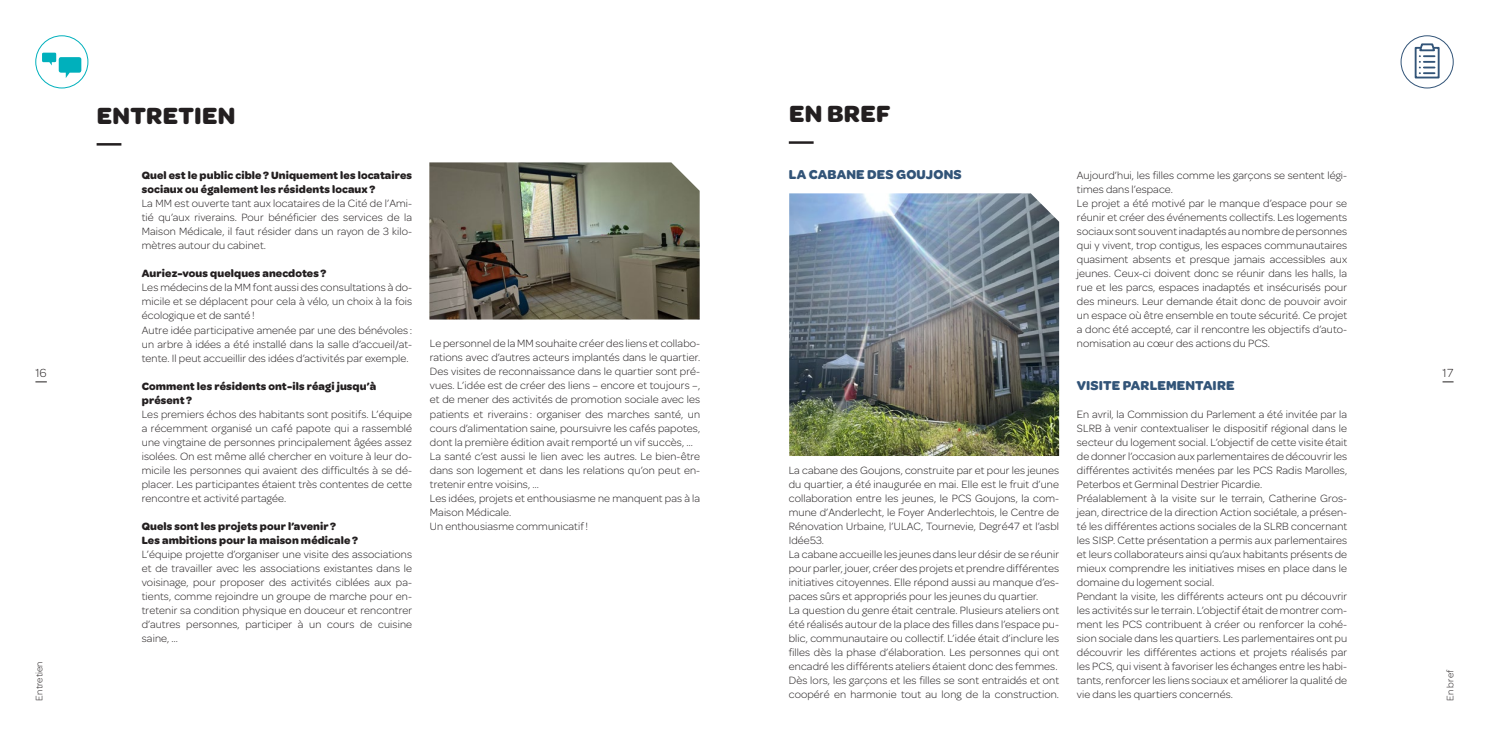
<style>
.page{position:relative;width:1489px;height:745px;background:#fff}
.page>*{position:absolute;margin:0;border:0;box-sizing:border-box;transform-origin:0 0}
.t1{font:700 25px "Omnes";letter-spacing:.01em;color:#231f20}
.t2{font:700 13.75px "Omnes";letter-spacing:.01em;color:#325478}
.t3{font:300 12.5px "Omnes";color:#231f20}
.t4{font:300 11.25px/14px "Omnes";letter-spacing:.01em;color:#231f20}
.t5{font:700 11.25px/14px "Omnes";letter-spacing:.01em;color:#231f20}
.t6{font:300 10px "Omnes";letter-spacing:.01em;color:#231f20}
</style>
<div class="page">
<svg style="left:35px;top:381px;width:12px;height:1px"></svg>
<svg style="left:42px;top:53px;width:39px;height:25px"></svg>
<div style="left:35px;top:35px;width:53px;height:53px;border:1px solid #00b0bc;border-radius:50%"></div>
<hr style="left:788px;top:141px;width:25px;height:3px;background:#231f20">
<div style="left:1400px;top:35px;width:53px;height:53px;border:1px solid #325478;border-radius:50%"></div>
<div style="left:1414px;top:47px;width:25px;height:31px;border:2px solid #325478"></div>
<svg style="left:1417px;top:43px;width:19px;height:31px"></svg>
<hr style="left:97px;top:143px;width:24px;height:2px;background:#231f20">
<img style="left:429px;top:162px;width:270px;height:157px">
<img style="left:789px;top:193px;width:270px;height:262px">
<h1 class="t1" style="left:97px;top:97px;width:140px">ENTRETIEN</h1>
<h1 class="t1" style="left:789px;top:95px;width:103px">EN BREF</h1>
<p class="t2" style="left:788px;top:164px;width:174px">LA CABANE DES GOUJONS</p>
<p class="t5" style="left:142px;top:168px;width:272px">Quel est le public cible ? Uniquement les locataires sociaux ou également les résidents locaux ?</p>
<p class="t4" style="left:142px;top:196px;width:272px;text-align:justify">La MM est ouverte tant aux locataires de la Cité de l’Ami&shy;tié qu’aux riverains. Pour bénéficier des services de la Maison Médicale, il faut résider dans un rayon de 3 kilo&shy;mètres autour du cabinet.</p>
<p class="t5" style="left:142px;top:266px;width:186px">Auriez-vous quelques anecdotes ?</p>
<p class="t4" style="left:142px;top:280px;width:272px">Les médecins de la MM font aussi des consultations à do&shy;micile et se déplacent pour cela à vélo, un choix à la fois écologique et de santé !<br>Autre idée participative amenée par une des bénévoles : un arbre à idées a été installé dans la salle d’accueil/at&shy;tente. Il peut accueillir des idées d’activités par exemple.</p>
<p class="t5" style="left:142px;top:378px;width:236px">Comment les résidents ont-ils réagi jusqu’à présent ?</p>
<p class="t4" style="left:142px;top:406px;width:272px;text-align:justify">Les premiers échos des habitants sont positifs. L’équipe a récemment organisé un café papote qui a rassemblé une vingtaine de personnes principalement âgées assez isolées. On est même allé chercher en voiture à leur do&shy;micile les personnes qui avaient des difficultés à se dé&shy;placer. Les participantes étaient très contentes de cette rencontre et activité partagée.</p>
<p class="t5" style="left:142px;top:518px;width:218px">Quels sont les projets pour l’avenir ?<br>Les ambitions pour la maison médicale ?</p>
<p class="t4" style="left:142px;top:546px;width:272px;text-align:justify">L’équipe projette d’organiser une visite des associations et de travailler avec les associations existantes dans le voisinage, pour proposer des activités ciblées aux pa&shy;tients, comme rejoindre un groupe de marche pour en&shy;tretenir sa condition physique en douceur et rencontrer d’autres personnes, participer à un cours de cuisine saine, …</p>
<p class="t4" style="left:1076px;top:168px;width:272px">Aujourd’hui, les filles comme les garçons se sentent légi&shy;times dans l’espace.<br>Le projet a été motivé par le manque d’espace pour se réunir et créer des événements collectifs. Les logements sociaux sont souvent inadaptés au nombre de personnes qui y vivent, trop contigus, les espaces communautaires quasiment absents et presque jamais accessibles aux jeunes. Ceux-ci doivent donc se réunir dans les halls, la rue et les parcs, espaces inadaptés et insécurisés pour des mineurs. Leur demande était donc de pouvoir avoir un espace où être ensemble en toute sécurité. Ce projet a donc été accepté, car il rencontre les objectifs d’auto&shy;nomisation au cœur des actions du PCS.</p>
<p class="t2" style="left:1076px;top:374px;width:159px">VISITE PARLEMENTAIRE</p>
<p class="t4" style="left:1076px;top:406px;width:272px">En avril, la Commission du Parlement a été invitée par la SLRB à venir contextualiser le dispositif régional dans le secteur du logement social. L’objectif de cette visite était de donner l’occasion aux parlementaires de découvrir les différentes activités menées par les PCS Radis Marolles, Peterbos et Germinal Destrier Picardie.<br>Préalablement à la visite sur le terrain, Catherine Gros&shy;jean, directrice de la direction Action sociétale, a présen&shy;té les différentes actions sociales de la SLRB concernant les SISP. Cette présentation a permis aux parlementaires et leurs collaborateurs ainsi qu’aux habitants présents de mieux comprendre les initiatives mises en place dans le domaine du logement social.<br>Pendant la visite, les différents acteurs ont pu découvrir les activités sur le terrain. L’objectif était de montrer com&shy;ment les PCS contribuent à créer ou renforcer la cohé&shy;sion sociale dans les quartiers. Les parlementaires ont pu découvrir les différentes actions et projets réalisés par les PCS, qui visent à favoriser les échanges entre les habi&shy;tants, renforcer les liens sociaux et améliorer la qualité de vie dans les quartiers concernés.</p>
<p class="t4" style="left:430px;top:336px;width:272px">Le personnel de la MM souhaite créer des liens et collabo&shy;rations avec d’autres acteurs implantés dans le quartier.<br>Des visites de reconnaissance dans le quartier sont pré&shy;vues. L’idée est de créer des liens – encore et toujours –, et de mener des activités de promotion sociale avec les patients et riverains : organiser des marches santé, un cours d’alimentation saine, poursuivre les cafés papotes, dont la première édition avait remporté un vif succès, … La santé c’est aussi le lien avec les autres. Le bien-être dans son logement et dans les relations qu’on peut en&shy;tretenir entre voisins, …<br>Les idées, projets et enthousiasme ne manquent pas à la Maison Médicale.<br>Un enthousiasme communicatif!</p>
<p class="t3" style="left:35px;top:364px;width:13px">16</p>
<p class="t3" style="left:1442px;top:364px;width:12px">17</p>
<p class="t4" style="left:788px;top:462px;width:272px">La cabane des Goujons, construite par et pour les jeunes du quartier, a été inaugurée en mai. Elle est le fruit d’une collaboration entre les jeunes, le PCS Goujons, la com&shy;mune d’Anderlecht, le Foyer Anderlechtois, le Centre de Rénovation Urbaine, l’ULAC, Tournevie, Degré47 et l’asbl Idée53.<br>La cabane accueille les jeunes dans leur désir de se réunir pour parler, jouer, créer des projets et prendre différentes initiatives citoyennes. Elle répond aussi au manque d’es&shy;paces sûrs et appropriés pour les jeunes du quartier.<br>La question du genre était centrale. Plusieurs ateliers ont été réalisés autour de la place des filles dans l’espace pu&shy;blic, communautaire ou collectif. L’idée était d’inclure les filles dès la phase d’élaboration. Les personnes qui ont encadré les différents ateliers étaient donc des femmes.<br>Dès lors, les garçons et les filles se sont entraidés et ont coopéré en harmonie tout au long de la construction.</p>
<p class="t6" style="left:33px;top:700px;width:41px;rotate:-90deg">Entretien</p>
<p class="t6" style="left:1443px;top:700px;width:32px;rotate:-90deg">En bref</p>
</div>
